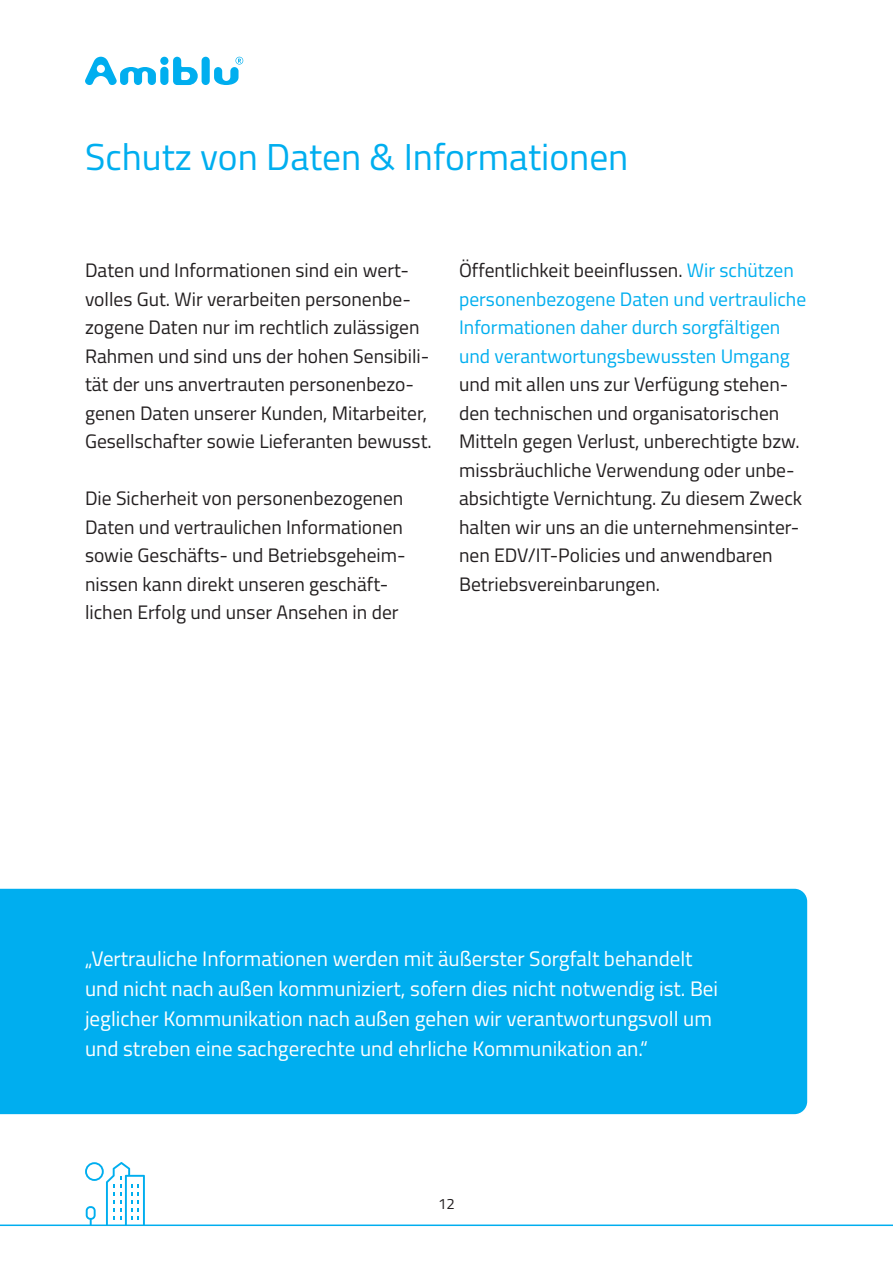
<style>
.page{position:relative;width:893px;height:1263px;background:#fff}
.page>*{position:absolute;margin:0;border:0;box-sizing:border-box;transform-origin:0 0}
.t1{font:37.5px "Titillium Web";color:#00aeef}
.t2{font:21px/30px "Titillium Web";color:#fff}
.t3{font:19.5px/28.5px "Titillium Web";color:#231f20}
.t4{font:19.5px/28.5px "Titillium Web";color:#00aeef}
.t5{font:15px "Titillium Web";color:#231f20}
.s1{color:#231f20}
</style>
<div class="page">
<div style="left:0;top:889px;width:807px;height:225px;background:#00aeef"></div>
<svg style="left:85px;top:1162px;width:60px;height:62px"></svg>
<div style="left:202px;top:57px;width:8px;height:28px;background:#00aeef;border-radius:4px"></div>
<div style="left:160px;top:57px;width:8px;height:8px;background:#00aeef;border-radius:50%"></div>
<div style="left:160px;top:67px;width:8px;height:18px;background:#00aeef;border-radius:4px"></div>
<svg style="left:173px;top:57px;width:25px;height:28px"></svg>
<svg style="left:85px;top:57px;width:71px;height:28px"></svg>
<svg style="left:214px;top:57px;width:29px;height:28px"></svg>
<hr style="left:0;top:1224px;width:893px;height:2px;background:#00aeef">
<h1 class="t1" style="left:85px;top:129px;width:545px">Schutz von Daten &amp; Informationen</h1>
<p class="t3" style="left:85px;top:255px;width:348px">Daten und Informationen sind ein wert&shy;volles Gut. Wir verarbeiten personenbe&shy;zogene Daten nur im rechtlich zulässigen Rahmen und sind uns der hohen Sensibili&shy;tät der uns anvertrauten personenbezo&shy;genen Daten unserer Kunden, Mitarbeiter, Gesellschafter sowie Lieferanten bewusst.</p>
<p class="t3" style="left:85px;top:483px;width:322px">Die Sicherheit von personenbezogenen Daten und vertraulichen Informationen sowie Geschäfts- und Betriebsgeheim&shy;nissen kann direkt unseren geschäft&shy;lichen Erfolg und unser Ansehen in der</p>
<p class="t4" style="left:459px;top:255px;width:349px"><span class="s1">Öffentlichkeit beeinflussen.</span> Wir schützen personenbezogene Daten und vertrauliche Informationen daher durch sorgfältigen und verantwortungsbewussten Umgang</p>
<p class="t3" style="left:459px;top:369px;width:345px">und mit allen uns zur Verfügung stehen&shy;den technischen und organisatorischen Mitteln gegen Verlust, unberechtigte bzw. missbräuchliche Verwendung oder unbe&shy;absichtigte Vernichtung. Zu diesem Zweck halten wir uns an die unternehmensinter&shy;nen EDV/IT-Policies und anwendbaren Betriebsvereinbarungen.</p>
<p class="t2" style="left:85px;top:943px;width:635px">„Vertrauliche Informationen werden mit äußerster Sorgfalt behandelt und nicht nach außen kommuniziert, sofern dies nicht notwendig ist. Bei jeglicher Kommunikation nach außen gehen wir verantwortungsvoll um und streben eine sachgerechte und ehrliche Kommunikation an.“</p>
<p class="t5" style="left:438px;top:1192px;width:18px">12</p>
</div>
